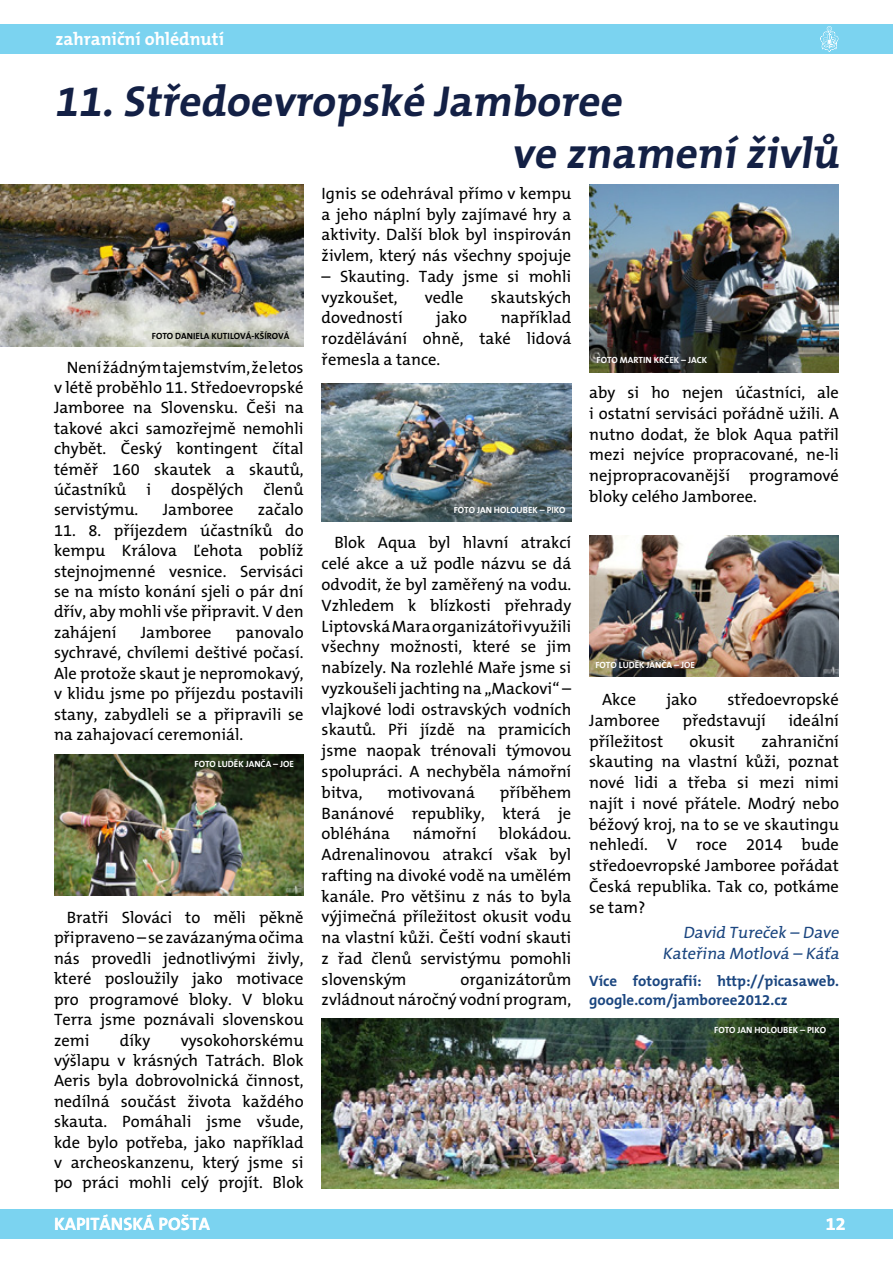
<style>
.page{position:relative;width:893px;height:1263px;background:#fff}
.page>*{position:absolute;margin:0;border:0;box-sizing:border-box;transform-origin:0 0}
.t1{font:700 43.5px/52.2px "The Mix CE B7";color:#132045}
.t2{font:700 18px "The Mix CE B7";color:#fff}
.t3{font:16.5px/20.7px "The Mix CE B5 Plain";color:#000;text-align:justify}
.t4{font:16.5px/20.7px "The Mix CE B5 Plain";color:#1b4680;text-align:right}
.t5{font:700 15px/18.9px "The Mix CE B7";color:#1b4680}
.t6{font:700 9px "The Mix CE B7";color:#fff}
.t7{font:700 9px "The Mix CE B7";color:#000}
</style>
<div class="page">
<div style="left:0;top:1209px;width:893px;height:30px;background:#7bd3f0"></div>
<div style="left:0;top:24px;width:893px;height:30px;background:#7bd3f0"></div>
<svg style="left:820px;top:26px;width:19px;height:26px"></svg>
<img style="left:0;top:185px;width:304px;height:162px">
<img style="left:589px;top:185px;width:250px;height:187px">
<img style="left:589px;top:536px;width:250px;height:140px">
<img style="left:54px;top:755px;width:250px;height:140px">
<img style="left:322px;top:384px;width:249px;height:138px">
<img style="left:322px;top:1018px;width:517px;height:170px">
<p class="t2" style="left:55px;top:29px;width:170px">zahraniční ohlédnutí</p>
<h1 class="t1" style="left:511px;top:77px;width:336px;text-indent:-457px">11.Středoevropské Jamboree<br>ve znameníživlů</h1>
<p class="t7" style="left:152px;top:331px;width:89px">FOTO Dani ela Kuti lová</p>
<p class="t7" style="left:251px;top:331px;width:22px">-Kšírová</p>
<p class="t3" style="left:54px;top:358px;width:251px;text-indent:13px">Není žádným tajemstvím, že letos v létě proběhlo 11. Středoevropské Jamboree na Slovensku. Češi na takové akci samozřejmě nemohli chybět. Český kontingent čítal téměř 160 skautek a skautů, účastníků i dospělých členů servistýmu.</p>
<p class="t3" style="left:163px;top:500px;width:72px">Jamboree</p>
<p class="t3" style="left:258px;top:500px;width:47px">začalo</p>
<p class="t3" style="left:54px;top:521px;width:251px">11. 8. příjezdem účastníků do kempu Králova Ľehota poblíž stejnojmenné vesnice. Servisáci se na místo konání sjeli o pár dní dřív, aby mohli vše připravit. V den zahájení</p>
<p class="t3" style="left:54px;top:623px;width:251px;text-indent:182px">panovalo sychravé, chvílemi deštivé počasí.<br>Ale protože skaut je nepromokavý, v klidu jsme po příjezdu postavili stany, zabydleli se a připravili se na zahajovací ceremoniál.</p>
<p class="t3" style="left:141px;top:623px;width:72px">Jamboree</p>
<p class="t6" style="left:195px;top:759px;width:101px">FOTO Luděk Janča – Joe</p>
<p class="t3" style="left:54px;top:908px;width:251px;text-indent:13px">Bratři Slováci to měli pěkně připraveno – se zavázanýma očima nás provedli jednotlivými živly, které posloužily jako motivace pro programové bloky. V bloku Terra jsme poznávali slovenskou zemi</p>
<p class="t3" style="left:54px;top:1030px;width:251px;text-indent:127px">vysokohorskému výšlapu v krásných Tatrách. Blok Aeris byla dobrovolnická činnost, nedílná součást života každého skauta. Pomáhali jsme všude, kde bylo potřeba, jako například v archeoskanzenu, který jsme si po práci mohli celý projít. Blok</p>
<p class="t3" style="left:120px;top:1030px;width:32px">díky</p>
<p class="t3" style="left:322px;top:184px;width:251px">Ignis se odehrával přímo v kempu a jeho náplní byly zajímavé hry a aktivity. Další blok byl inspirován živlem, který nás všechny spojuje</p>
<p class="t3" style="left:322px;top:267px;width:251px">– Skauting. Tady jsme si mohli vyzkoušet,</p>
<p class="t3" style="left:425px;top:288px;width:40px">vedle</p>
<p class="t3" style="left:491px;top:288px;width:82px">skautských</p>
<p class="t3" style="left:322px;top:308px;width:251px;text-indent:179px">například rozdělávání ohně, také lidová řemesla a tance.</p>
<p class="t3" style="left:322px;top:308px;width:83px">dovedností</p>
<p class="t3" style="left:436px;top:308px;width:32px">jako</p>
<p class="t6" style="left:454px;top:505px;width:104px">FOTO Jan Holoubek – Piko</p>
<p class="t3" style="left:322px;top:533px;width:251px;text-indent:13px">Blok Aqua byl hlavní atrakcí celé akce a už podle názvu se dá odvodit, že byl zaměřený na vodu.<br>Vzhledem k blízkosti přehrady Liptovská Mara organizátoři využili všechny možnosti, které se jim nabízely. Na rozlehlé Maře jsme si vyzkoušeli jachting na „Mackovi“ – vlajkové lodi ostravských vodních skautů. Při jízdě na pramicích jsme naopak trénovali týmovou spolupráci. A nechyběla námořní bitva,</p>
<p class="t3" style="left:322px;top:783px;width:251px;text-indent:178px">příběhem Banánové republiky, která je obléhána</p>
<p class="t3" style="left:387px;top:783px;width:89px">motivovaná</p>
<p class="t3" style="left:322px;top:824px;width:251px;text-indent:177px">blokádou.<br>Adrenalinovou atrakcí však byl rafting na divoké vodě na umělém kanále. Pro většinu z nás to byla výjimečná příležitost okusit vodu na vlastní kůži. Čeští vodní skauti z řad členů servistýmu pomohli slovenským</p>
<p class="t3" style="left:413px;top:824px;width:65px">námořní</p>
<p class="t3" style="left:322px;top:970px;width:251px;text-align:right">organizátorům<br>zvládnout náročný vodní program,</p>
<p class="t6" style="left:596px;top:355px;width:38px">FOTO Martin</p>
<p class="t6" style="left:654px;top:355px;width:54px">Krček – Jack</p>
<p class="t3" style="left:589px;top:383px;width:251px">aby si ho nejen účastníci, ale i ostatní servisáci pořádně užili. A nutno dodat, že blok Aqua patřil mezi nejvíce propracované, ne-li nejpropracovanější programové bloky celého Jamboree.</p>
<p class="t6" style="left:595px;top:660px;width:101px">FOTO Luděk Janča – Joe</p>
<p class="t3" style="left:602px;top:690px;width:35px">Akce</p>
<p class="t3" style="left:666px;top:690px;width:32px">jako</p>
<p class="t3" style="left:727px;top:690px;width:113px">středoevropské</p>
<p class="t3" style="left:589px;top:711px;width:72px">Jamboree</p>
<p class="t3" style="left:682px;top:711px;width:85px">představují</p>
<p class="t3" style="left:788px;top:711px;width:52px">ideální</p>
<p class="t3" style="left:589px;top:731px;width:75px">příležitost</p>
<p class="t3" style="left:690px;top:731px;width:47px">okusit</p>
<p class="t3" style="left:589px;top:731px;width:251px;text-indent:172px">zahraniční skauting na vlastní kůži, poznat nové lidi a třeba si mezi nimi najít i nové přátele. Modrý nebo béžový kroj, na to se ve skautingu nehledí. V roce 2014 bude středoevropské Jamboree pořádat Česká republika. Tak co, potkáme se tam?</p>
<p class="t4" style="left:663px;top:923px;width:181px">David Tureček – Dave<br>Kateřina Motlová – Káťa</p>
<p class="t5" style="left:589px;top:972px;width:251px">Více fotografií: http://picasaweb. google.com/jamboree2012.cz</p>
<p class="t6" style="left:714px;top:1025px;width:104px">FOTO Jan Holoubek – Piko</p>
<p class="t2" style="left:54px;top:1214px;width:158px">KAPITÁNSKÁ POŠTA</p>
<p class="t2" style="left:826px;top:1214px;width:21px">12</p>
</div>
